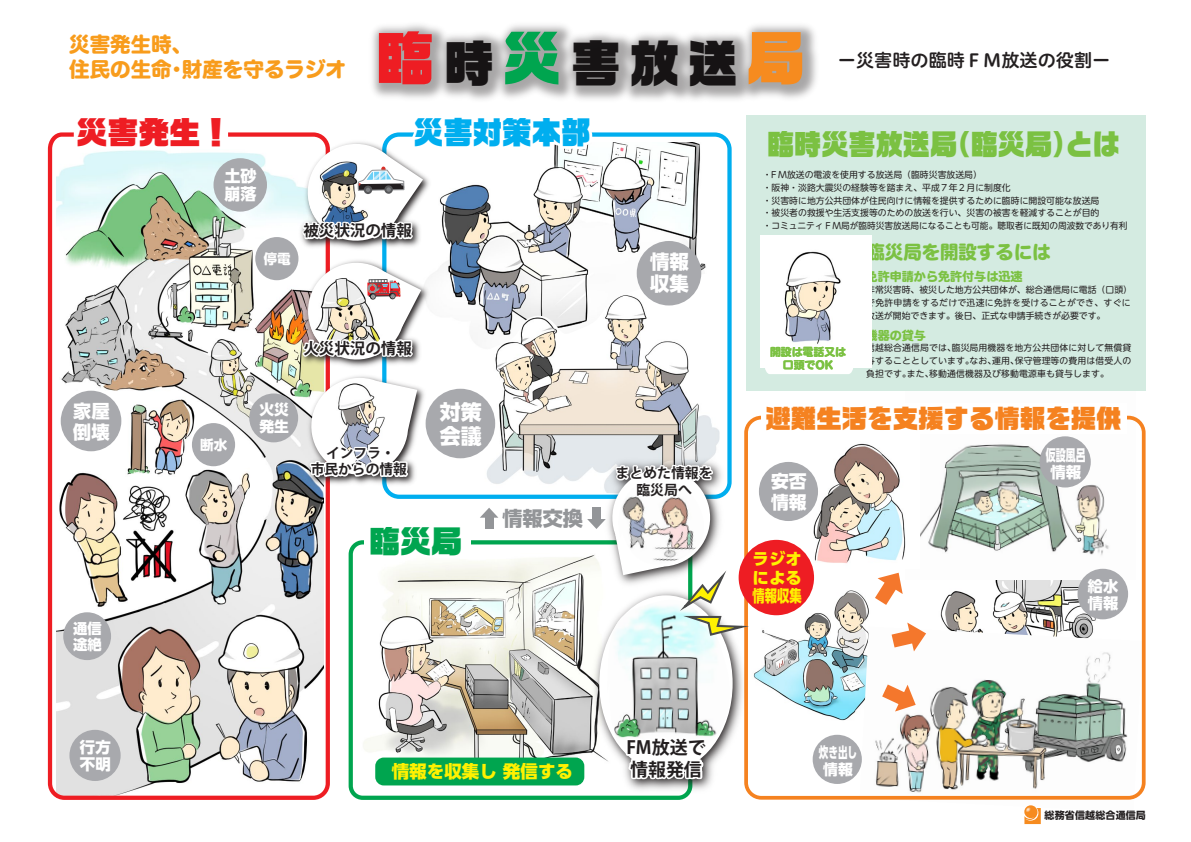
<style>
.page{position:relative;width:1191px;height:842px;background:#fff}
.page>*{position:absolute;margin:0;border:0;box-sizing:border-box;transform-origin:0 0}
.t1{font:58px "Ro G San Srf Std UB";color:#ee1d23}
.t2{font:58px "Ro G San Srf Std UB";color:#f68b1f}
.t3{font:49.5px "Ro G San Srf Std UB";color:#231f20}
.t4{font:31px "Ro G San Srf Std UB";color:#00aeef;scale:.95 1}
.t5{font:31px "Ro G San Srf Std UB";color:#ee1d23}
.t6{font:31px "Ro G San Srf Std UB";color:#00a54f}
.t7{font:28.6px "Ro G San Srf Std UB";color:#7bc142;scale:.95 1}
.t8{font:25.4px "Ro G San Srf Std UB";color:#f58220}
.t9{font:800 20.9px/23.9px "UD Shin Go Pro";color:#fff}
.t10{font:20.5px/25px "Hira Maru Std W8";color:#f89c1c}
.t11{font:800 20.1px "UD Shin Go Pro";color:#939598}
.t12{font:800 19.4px/22.1px "UD Shin Go Pro";color:#fff}
.t13{font:18.4px "Hira Maru Std W8";color:#7bc142}
.t14{font:18.2px "Hiragino UD Sans R Std N W6";color:#231f20}
.t15{font:800 18.2px/20.8px "UD Shin Go Pro";color:#fff}
.t16{font:700 18px/21.6px "Koz Go Pr 6 N";color:#231f20}
.t17{font:800 17.8px/20.3px "UD Shin Go Pro";color:#fff}
.t18{font:800 17.6px "UD Shin Go Pro";color:#fff101}
.t19{font:800 16.4px/18.7px "UD Shin Go Pro";color:#fff101;text-align:justify}
.t20{font:800 16.1px/18.3px "UD Shin Go Pro";color:#fff}
.t21{font:700 15.5px "Koz Go Pr 6 N";color:#231f20}
.t22{font:800 15.4px/17.6px "UD Shin Go Pro";color:#fff;scale:.65 1}
.t23{font:800 15.4px/17.5px "UD Shin Go Pro";color:#fff}
.t24{font:800 15.2px/17.3px "UD Shin Go Pro";color:#fff}
.t25{font:800 14.8px/16.9px "UD Shin Go Pro";color:#fff;scale:.65 1}
.t26{font:800 14.7px/16.8px "UD Shin Go Pro";color:#fff}
.t27{font:800 14.4px/16.4px "UD Shin Go Pro";color:#fff}
.t28{font:700 13.9px/16.7px "Koz Go Pr 6 N";color:#231f20;text-align:center}
.t29{font:700 13.7px/15.7px "Koz Go Pr 6 N";color:#231f20;text-align:center}
.t30{font:800 13.5px "UD Shin Go Pro";color:#fff}
.t31{font:12.1px "Hira Maru Std W8";color:#7bc142}
.t32{font:10.9px/13px "Hira Maru Std W8";color:#7bc142;text-align:center}
.t33{font:700 10px "UD Shin Go NT Pro";letter-spacing:.015em;color:#231f20}
.t34{font:8.9px/12.8px "UD Shin M Go Pr 6";color:#231f20}
.s1{color:#00a54f}
</style>
<div class="page">
<img style="left:363px;top:637px;width:196px;height:120px">
<img style="left:940px;top:580px;width:170px;height:47px">
<img style="left:926px;top:415px;width:209px;height:160px">
<img style="left:926px;top:627px;width:214px;height:185px">
<div style="left:348px;top:540px;width:344px;height:260px;border:4px solid #00a54f;border-radius:12px"></div>
<img style="left:559px;top:443px;width:367px;height:357px">
<img style="left:607px;top:663px;width:133px;height:93px">
<svg style="left:624px;top:670px;width:87px;height:113px"></svg>
<div style="left:761px;top:403px;width:365px;height:31px;background:#fff"></div>
<div style="left:746px;top:116px;width:399px;height:275px;background:#d4ebe1"></div>
<svg style="left:47px;top:132px;width:283px;height:668px"></svg>
<div style="left:853px;top:235px;width:18px;height:132px;background:#fff"></div>
<div style="left:61px;top:391px;width:60px;height:60px;background:#a8a9ad;border-radius:50%"></div>
<div style="left:63px;top:612px;width:48px;height:48px;background:#a8a9ad;border-radius:50%"></div>
<div style="left:1077px;top:569px;width:51px;height:50px;background:#a8a9ad;border-radius:50%"></div>
<div style="left:1039px;top:436px;width:51px;height:51px;background:#a8a9ad;border-radius:50%"></div>
<div style="left:812px;top:735px;width:50px;height:49px;background:#a8a9ad;border-radius:50%"></div>
<svg style="left:882px;top:684px;width:33px;height:27px"></svg>
<svg style="left:891px;top:622px;width:35px;height:29px"></svg>
<svg style="left:875px;top:573px;width:27px;height:32px"></svg>
<div style="left:375px;top:757px;width:209px;height:28px;background:#00a54f;border-radius:9px"></div>
<div style="left:192px;top:423px;width:43px;height:43px;background:#a8a9ad;border-radius:50%"></div>
<div style="left:69px;top:730px;width:52px;height:51px;background:#a8a9ad;border-radius:50%"></div>
<div style="left:213px;top:158px;width:54px;height:54px;background:#a8a9ad;border-radius:50%"></div>
<img style="left:550px;top:637px;width:251px;height:26px">
<svg style="left:1024px;top:805px;width:16px;height:19px"></svg>
<img style="left:276px;top:138px;width:22px;height:96px">
<img style="left:201px;top:234px;width:97px;height:211px">
<img style="left:290px;top:260px;width:8px;height:237px">
<svg style="left:298px;top:115px;width:555px;height:522px"></svg>
<img style="left:360px;top:24px;width:475px;height:106px">
<p class="t10" style="left:69px;top:33px;width:278px">災害発生時、<br>住民の生命・財産を守るラジオ</p>
<h1 class="t1" style="left:376px;top:15px;width:186px">臨 <span class="s1">災</span></h1>
<h1 class="t2" style="left:746px;top:15px;width:59px">局</h1>
<p class="t3" style="left:444px;top:26px;width:51px">時</p>
<p class="t3" style="left:571px;top:26px;width:168px">害放送</p>
<p class="t14" style="left:838px;top:46px;width:274px">ー災害時の臨時ＦＭ放送の役割ー</p>
<p class="t5" style="left:77px;top:109px;width:157px">災害発生！</p>
<p class="t4" style="left:414px;top:109px;width:187px">災害対策本部</p>
<p class="t15" style="left:73px;top:400px;width:38px">家屋倒壊</p>
<p class="t27" style="left:73px;top:620px;width:30px">通信途絶</p>
<p class="t20" style="left:224px;top:166px;width:34px">土砂崩落</p>
<p class="t30" style="left:264px;top:248px;width:29px">停電</p>
<p class="t21" style="left:303px;top:222px;width:110px">被災状況の情報</p>
<p class="t30" style="left:200px;top:434px;width:29px">断水</p>
<p class="t21" style="left:303px;top:340px;width:110px">火災状況の情報</p>
<p class="t26" style="left:259px;top:401px;width:31px">火災発生</p>
<p class="t29" style="left:311px;top:446px;width:98px">インフラ・<br>市民からの情報</p>
<p class="t9" style="left:440px;top:400px;width:43px">対策会議</p>
<p class="t6" style="left:369px;top:518px;width:94px">臨災局</p>
<p class="t11" style="left:502px;top:502px;width:82px">情報交換</p>
<p class="t12" style="left:650px;top:250px;width:40px">情報収集</p>
<p class="t28" style="left:615px;top:465px;width:99px">まとめた情報を臨災局へ</p>
<p class="t23" style="left:80px;top:738px;width:32px">行方不明</p>
<p class="t18" style="left:392px;top:757px;width:183px">情報を収集し 発信する</p>
<p class="t16" style="left:626px;top:737px;width:81px">FM放送で情報発信</p>
<p class="t7" style="left:767px;top:123px;width:373px">臨時災害放送局（臨災局）とは</p>
<p class="t34" style="left:762px;top:168px;width:366px">・ＦＭ放送の電波を使用する放送局（臨時災害放送局）<br>・阪神・淡路大震災の経験等を踏まえ、平成７年２月に制度化<br>・災害時に地方公共団体が住民向けに情報を提供するために臨時に開設可能な放送局<br>・被災者の救援や生活支援等のための放送を行い、災害の被害を軽減することが目的<br>・コミュニティＦＭ局が臨時災害放送局になることも可能。聴取者に既知の周波数であり有利</p>
<p class="t13" style="left:866px;top:238px;width:185px">臨災局を開設するには</p>
<p class="t32" style="left:770px;top:345px;width:78px">開設は電話又は口頭でOK</p>
<p class="t31" style="left:865px;top:267px;width:158px">免許申請から免許付与は迅速</p>
<p class="t34" style="left:866px;top:283px;width:267px">非常災害時、被災した地方公共団体が、総合通信局に電話（口頭）で免許申請をするだけで迅速に免許を受けることができ、すぐに放送が開始できます。後日、正式な申請手続きが必要です。</p>
<p class="t31" style="left:865px;top:326px;width:62px">機器の貸与</p>
<p class="t34" style="left:866px;top:341px;width:267px;text-align:justify">信越総合通信局では、臨災局用機器を地方公共団体に対して無償貸与することとしています。なお、運用、保守管理等の費用は借受人の負担です。また、移動通信機器及び移動電源車も貸与します。</p>
<p class="t8" style="left:765px;top:400px;width:358px">避難生活を支援する情報を提供</p>
<p class="t17" style="left:771px;top:471px;width:37px">安否情報</p>
<p class="t19" style="left:752px;top:549px;width:51px">ラジオによる情報収集</p>
<p class="t25" style="left:818px;top:744px;width:61px">炊き出し情報</p>
<p class="t22" style="left:1046px;top:446px;width:63px">仮設風呂情報</p>
<p class="t24" style="left:1088px;top:577px;width:32px">給水情報</p>
<p class="t33" style="left:1044px;top:807px;width:103px">総務省信越総合通信局</p>
</div>
